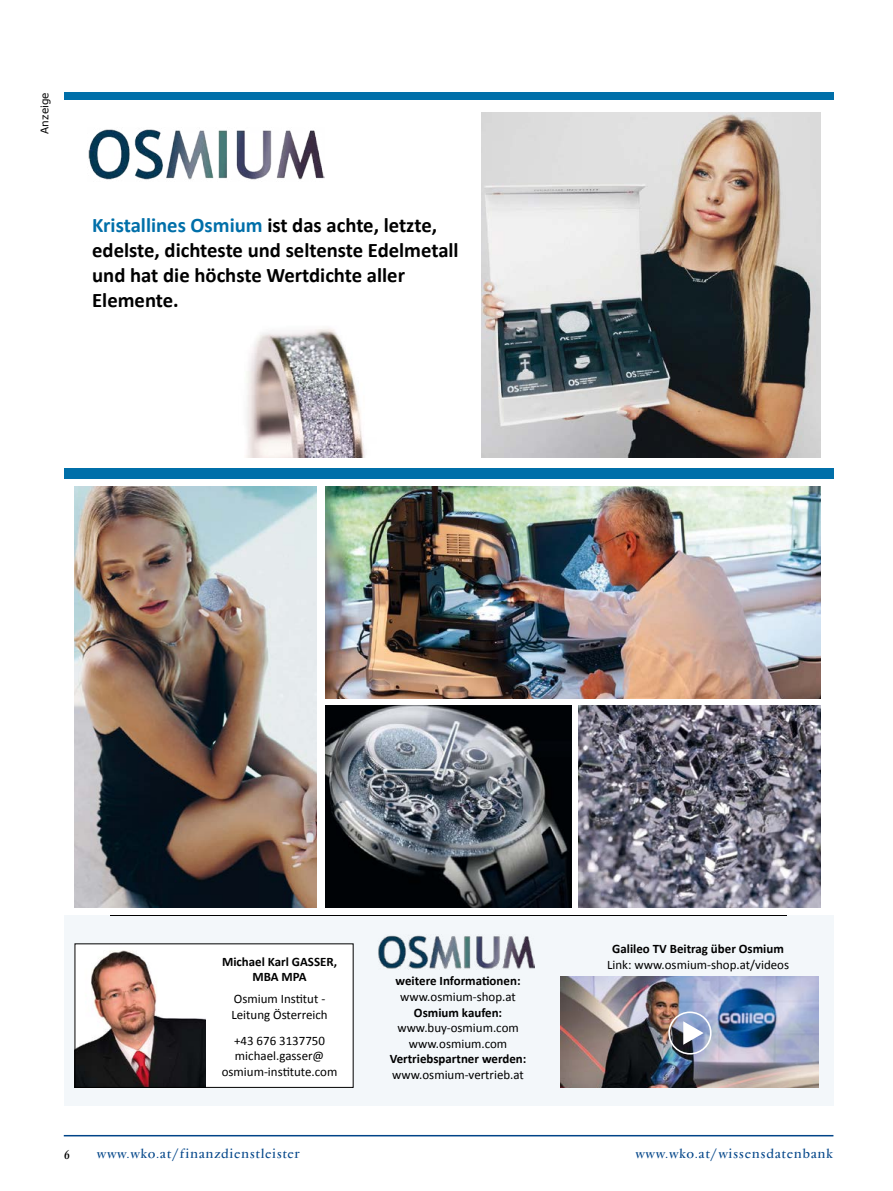
<style>
.page{position:relative;width:893px;height:1191px;background:#fff}
.page>*{position:absolute;margin:0;border:0;box-sizing:border-box;transform-origin:0 0}
.t1{font:700 20.7px/24.8px "Calibri";color:#000}
.t2{font:13.5px "Vendome Pro";letter-spacing:.05em;color:#048}
.t3{font:13.5px "Vendome Pro";color:#000}
.t4{font:12.9px/15.5px "Calibri";color:#000;text-align:center}
.t5{font:700 12.9px/15.5px "Calibri";color:#000;text-align:center}
.t6{font:10.5px "Verdana";color:#000}
.s1{color:#006fa9}
</style>
<div class="page">
<div style="left:64px;top:915px;width:769px;height:191px;background:#f3f7fa"></div>
<img style="left:77px;top:945px;width:129px;height:140px">
<div style="left:206px;top:944px;width:147px;height:143px;background:#fff"></div>
<div style="left:75px;top:943px;width:278px;height:144px;border:1px solid #000"></div>
<img style="left:560px;top:976px;width:259px;height:111px">
<svg style="left:668px;top:1011px;width:44px;height:43px"></svg>
<img style="left:378px;top:935px;width:156px;height:34px">
<hr style="left:110px;top:914px;width:677px;height:1px;background:#000">
<img style="left:75px;top:486px;width:242px;height:422px">
<img style="left:326px;top:705px;width:245px;height:202px">
<img style="left:326px;top:486px;width:495px;height:213px">
<img style="left:578px;top:705px;width:242px;height:202px">
<img style="left:246px;top:328px;width:119px;height:129px">
<img style="left:482px;top:112px;width:338px;height:345px">
<img style="left:88px;top:129px;width:236px;height:51px">
<div style="left:64px;top:92px;width:769px;height:8px;background:#006fa9"></div>
<div style="left:64px;top:468px;width:769px;height:10px;background:#006fa9"></div>
<hr style="left:64px;top:1135px;width:769px;height:1px;background:#048">
<p class="t6" style="left:38px;top:134px;width:43px;rotate:-90deg">Anzeige</p>
<h1 class="t1" style="left:92px;top:213px;width:368px"><span class="s1">Kristallines Osmium</span> ist das achte, letzte, edelste, dichteste und seltenste Edelmetall und hat die höchste Wertdichte aller Elemente.</h1>
<p class="t5" style="left:222px;top:953px;width:117px">Michael Karl GASSER,<br>MBA MPA</p>
<p class="t4" style="left:231px;top:991px;width:98px;text-align:left">Osmium Institut -<br>Leitung Österreich</p>
<p class="t4" style="left:222px;top:1032px;width:117px">+43 676 3137750 michael.gasser@ osmium-institute.com</p>
<p class="t5" style="left:396px;top:973px;width:126px">weitere Informationen:</p>
<p class="t4" style="left:400px;top:989px;width:117px">www.osmium-shop.at</p>
<p class="t5" style="left:414px;top:1004px;width:90px">Osmium kaufen:</p>
<p class="t4" style="left:397px;top:1020px;width:123px">www.buy-osmium.com www.osmium.com</p>
<p class="t5" style="left:390px;top:1051px;width:138px">Vertriebspartner werden:</p>
<p class="t4" style="left:392px;top:1066px;width:133px">www.osmium-vertrieb.at</p>
<p class="t5" style="left:612px;top:941px;width:173px">Galileo TV Beitrag über Osmium</p>
<p class="t4" style="left:607px;top:957px;width:183px">Link: www.osmium-shop.at/videos</p>
<p class="t3" style="left:64px;top:1146px;width:8px">6</p>
<p class="t2" style="left:97px;top:1145px;width:204px">www.wko.at/finanzdienstleister</p>
<p class="t2" style="left:635px;top:1145px;width:199px">www.wko.at/wissensdatenbank</p>
</div>
